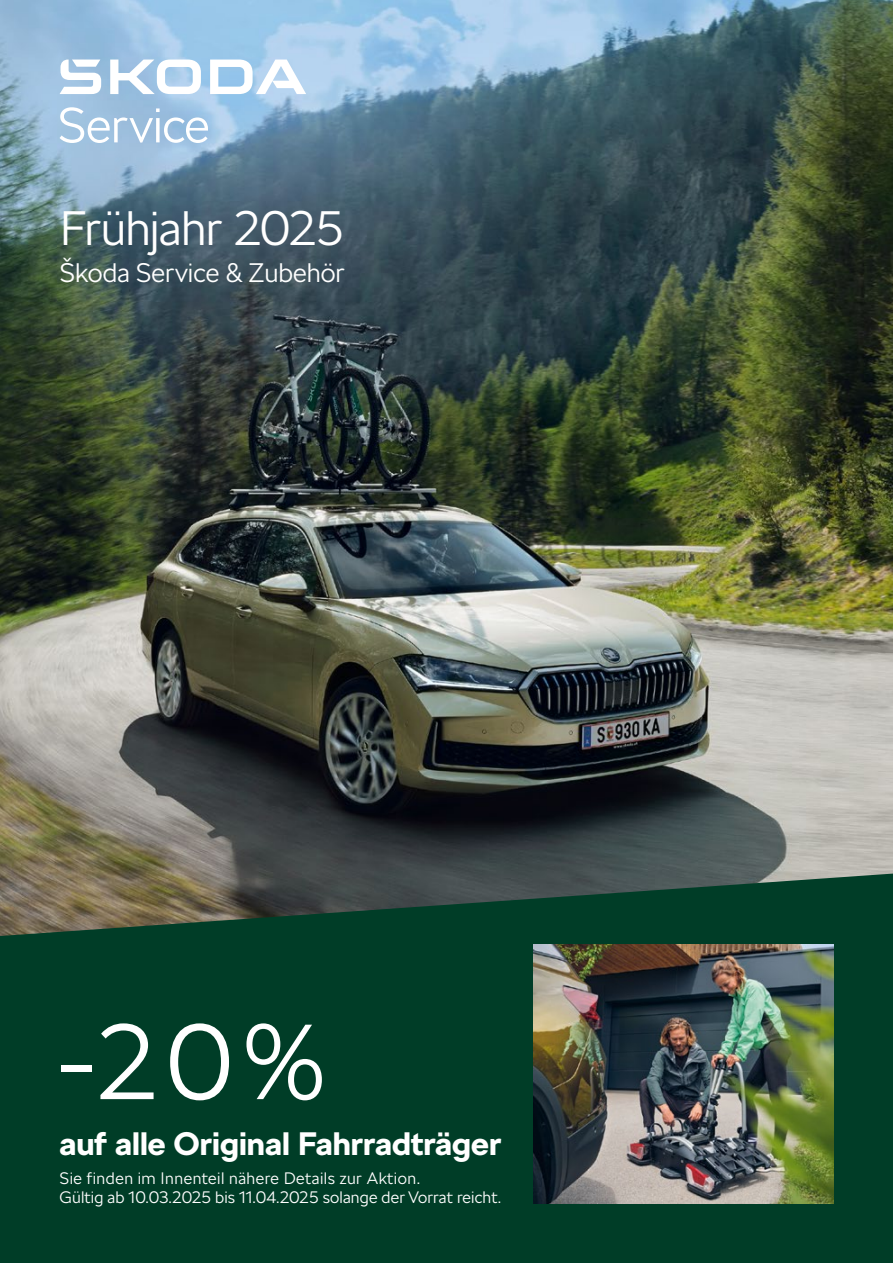
<style>
.page{position:relative;width:893px;height:1263px;background:#fff}
.page>*{position:absolute;margin:0;border:0;box-sizing:border-box;transform-origin:0 0}
.t1{font:300 105.75px "SKODA Next";color:#fff}
.t2{font:300 48px "SKODA Next";letter-spacing:-.015em;color:#fff}
.t3{font:700 32.25px "SKODA Next";color:#fff}
.t4{font:300 26.7px "SKODA Next";color:#fff}
.t5{font:300 16.5px/19.8px "SKODA Next";letter-spacing:.01em;color:#fff}
</style>
<div class="page">
<img style="left:0;top:0;width:893px;height:873px">
<svg style="left:0;top:873px;width:893px;height:390px;background:#0a402b"></svg>
<svg style="left:60px;top:60px;width:246px;height:34px"></svg>
<svg style="left:60px;top:107px;width:148px;height:36px"></svg>
<img style="left:534px;top:944px;width:299px;height:259px">
<h2 class="t2" style="left:60px;top:200px;width:286px">Frühjahr 2025</h2>
<h3 class="t4" style="left:60px;top:257px;width:287px">Škoda Service &amp; Zubehör</h3>
<h1 class="t1" style="left:57px;top:1000px;width:269px">-20%</h1>
<h3 class="t3" style="left:60px;top:1124px;width:443px">auf alle Original Fahrradträger</h3>
<p class="t5" style="left:60px;top:1168px;width:443px">Sie finden im Innenteil nähere Details zur Aktion.<br>Gültig ab 10.03.2025 bis 11.04.2025 solange der Vorrat reicht.</p>
</div>
